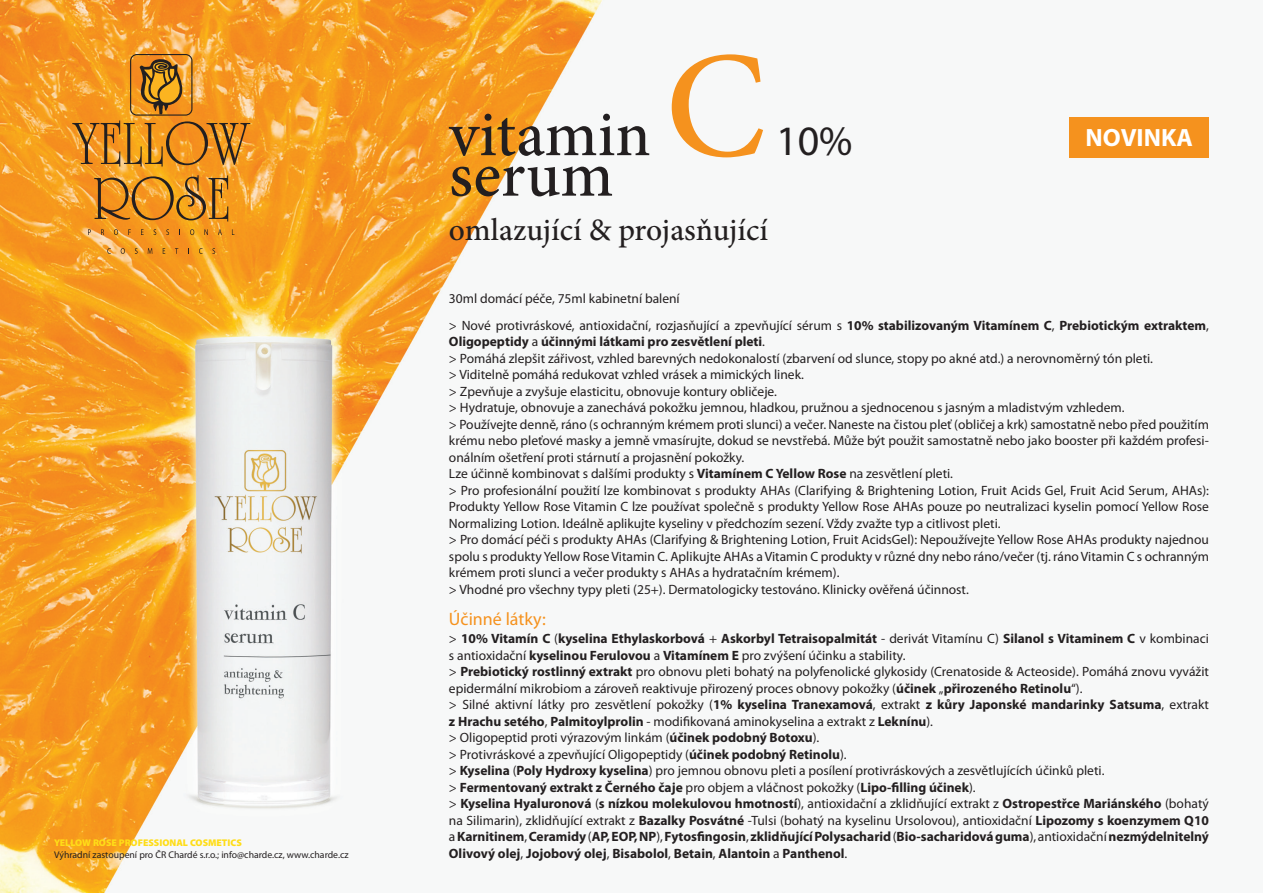
<style>
.page{position:relative;width:1263px;height:893px;background:#fff}
.page>*{position:absolute;margin:0;border:0;box-sizing:border-box;transform-origin:0 0}
.t1{font:500 151.5px "Minion Pro";color:#f5921e}
.t2{font:500 64.5px "Minion Pro";color:#231f20}
.t3{font:42px "Myriad Pro";color:#231f20}
.t4{font:500 31.5px "Minion Pro";color:#231f20}
.t5{font:700 25.05px "Myriad Pro";color:#fff}
.t6{font:18px "Myriad Pro";color:#f5921e}
.t7{font:13.5px/16.5px "Myriad Pro";color:#231f20}
.t8{font:9.75px "Myriad Pro";color:#231f20}
.t9{font:900 9.75px "Myriad Pro";color:#ffdd17}
.s1{font-weight:700}
</style>
<div class="page">
<img style="left:0;top:0;width:1209px;height:893px">
<div style="left:1069px;top:117px;width:140px;height:40px;background:#f5921e"></div>
<svg style="left:139px;top:58px;width:46px;height:56px;background:#b77c23"></svg>
<div style="left:130px;top:54px;width:62px;height:62px;border:1px solid #231f20;border-radius:6px"></div>
<svg style="left:72px;top:121px;width:178px;height:45px;background:#ce8525"></svg>
<svg style="left:94px;top:175px;width:134px;height:46px;background:#cc8625"></svg>
<svg style="left:88px;top:229px;width:3px;height:6px"></svg>
<svg style="left:101px;top:229px;width:3px;height:6px"></svg>
<svg style="left:114px;top:229px;width:4px;height:6px"></svg>
<svg style="left:128px;top:229px;width:3px;height:6px"></svg>
<svg style="left:141px;top:229px;width:3px;height:6px"></svg>
<svg style="left:154px;top:229px;width:2px;height:6px"></svg>
<svg style="left:166px;top:229px;width:3px;height:6px"></svg>
<svg style="left:190px;top:229px;width:4px;height:6px"></svg>
<svg style="left:204px;top:229px;width:4px;height:6px"></svg>
<svg style="left:218px;top:229px;width:4px;height:6px"></svg>
<svg style="left:232px;top:229px;width:2px;height:6px"></svg>
<svg style="left:107px;top:248px;width:4px;height:6px"></svg>
<svg style="left:121px;top:248px;width:4px;height:6px"></svg>
<svg style="left:135px;top:248px;width:3px;height:6px"></svg>
<svg style="left:148px;top:248px;width:4px;height:6px"></svg>
<svg style="left:163px;top:248px;width:2px;height:6px"></svg>
<svg style="left:175px;top:248px;width:3px;height:6px"></svg>
<svg style="left:199px;top:248px;width:4px;height:6px"></svg>
<svg style="left:212px;top:248px;width:3px;height:6px"></svg>
<p class="t9" style="left:54px;top:836px;width:189px">YELLOW ROSE PROFESSIONAL COSMETICS</p>
<p class="t8" style="left:54px;top:849px;width:296px">Výhradní zastoupení pro ČR Chardé s.r.o.; info@charde.cz, www.charde.cz</p>
<h2 class="t2" style="left:449px;top:91px;width:203px">vitamin</h2>
<h1 class="t1" style="left:665px;top:4px;width:103px">C</h1>
<h2 class="t2" style="left:449px;top:131px;width:166px">serum</h2>
<h3 class="t4" style="left:449px;top:208px;width:320px">omlazující &amp; projasňující</h3>
<h3 class="t3" style="left:776px;top:118px;width:78px">10%</h3>
<h3 class="t5" style="left:1085px;top:124px;width:109px">NOVINKA</h3>
<p class="t7" style="left:449px;top:285px;width:761px;line-height:27px">30ml domácí péče, 75ml kabinetní balení<br>&gt; Nové protivráskové, antioxidační, rozjasňující a zpevňující sérum s <span class="s1">10% stabilizovaným Vitamínem C</span>, <span class="s1">Prebiotickým extraktem</span>,</p>
<p class="t7" style="left:449px;top:334px;width:761px"><span class="s1">Oligopeptidy</span> a <span class="s1">účinnými látkami pro zesvětlení pleti</span>.<br>&gt; Pomáhá zlepšit zářivost, vzhled barevných nedokonalostí (zbarvení od slunce, stopy po akné atd.) a nerovnoměrný tón pleti.<br>&gt; Viditelně pomáhá redukovat vzhled vrásek a mimických linek.<br>&gt; Zpevňuje a zvyšuje elasticitu, obnovuje kontury obličeje.<br>&gt; Hydratuje, obnovuje a zanechává pokožku jemnou, hladkou, pružnou a sjednocenou s jasným a mladistvým vzhledem.<br>&gt; Používejte denně, ráno (s ochranným krémem proti slunci) a večer. Naneste na čistou pleť (obličej a krk) samostatně nebo před použitím krému nebo pleťové masky a jemně vmasírujte, dokud se nevstřebá. Může být použit samostatně nebo jako booster při každém profesi&shy;onálním ošetření proti stárnutí a projasnění pokožky.<br>Lze účinně kombinovat s dalšími produkty s <span class="s1">Vitamínem C Yellow Rose</span> na zesvětlení pleti.<br>&gt; Pro profesionální použití lze kombinovat s produkty AHAs (Clarifying &amp; Brightening Lotion, Fruit Acids Gel, Fruit Acid Serum, AHAs):<br>Produkty Yellow Rose Vitamin C lze používat společně s produkty Yellow Rose AHAs pouze po neutralizaci kyselin pomocí Yellow Rose Normalizing Lotion. Ideálně aplikujte kyseliny v předchozím sezení. Vždy zvažte typ a citlivost pleti.<br>&gt; Pro domácí péči s produkty AHAs (Clarifying &amp; Brightening Lotion, Fruit AcidsGel): Nepoužívejte Yellow Rose AHAs produkty najednou spolu s produkty Yellow Rose Vitamin C. Aplikujte AHAs a Vitamin C produkty v různé dny nebo ráno/večer (tj. ráno Vitamin C s ochranným krémem proti slunci a večer produkty s AHAs a hydratačním krémem).<br>&gt; Vhodné pro všechny typy pleti (25+). Dermatologicky testováno. Klinicky ověřená účinnost.</p>
<h3 class="t6" style="left:449px;top:609px;width:98px">Účinné látky:</h3>
<p class="t7" style="left:449px;top:631px;width:761px">&gt; <span class="s1">10% Vitamín C</span> (<span class="s1">kyselina Ethylaskorbová</span> + <span class="s1">Askorbyl Tetraisopalmitát</span> - derivát Vitamínu C) <span class="s1">Silanol s Vitaminem C</span> v kombinaci s antioxidační <span class="s1">kyselinou Ferulovou</span> a <span class="s1">Vitamínem Ε</span> pro zvýšení účinku a stability.<br>&gt; <span class="s1">Prebiotický rostlinný extrakt</span> pro obnovu pleti bohatý na polyfenolické glykosidy (Crenatoside &amp; Acteoside). Pomáhá znovu vyvážit epidermální mikrobiom a zároveň reaktivuje přirozený proces obnovy pokožky (<span class="s1">účinek</span> „<span class="s1">přirozeného Retinolu</span>“).<br>&gt; Silné aktivní látky pro zesvětlení pokožky (<span class="s1">1% kyselina Tranexamová</span>, extrakt <span class="s1">z kůry Japonské mandarinky Satsuma</span>, extrakt <span class="s1">z Hrachu setého</span>, <span class="s1">Palmitoylprolin</span> - modifikovaná aminokyselina a extrakt z <span class="s1">Leknínu</span>).<br>&gt; Oligopeptid proti výrazovým linkám (<span class="s1">účinek podobný Botoxu</span>).<br>&gt; Protivráskové a zpevňující Oligopeptidy (<span class="s1">účinek podobný Retinolu</span>).<br>&gt; <span class="s1">Kyselina</span> (<span class="s1">Poly Hydroxy kyselina</span>) pro jemnou obnovu pleti a posílení protivráskových a zesvětlujících účinků pleti.<br>&gt; <span class="s1">Fermentovaný extrakt z Černého čaje</span> pro objem a vláčnost pokožky (<span class="s1">Lipo-filling účinek</span>).<br>&gt; <span class="s1">Kyselina Hyaluronová</span> (<span class="s1">s nízkou molekulovou hmotností</span>), antioxidační a zklidňující extrakt z <span class="s1">Ostropestřce Mariánského</span> (bohatý na Silimarin), zklidňující extrakt z <span class="s1">Bazalky Posvátné</span> -Tulsi (bohatý na kyselinu Ursolovou), antioxidační <span class="s1">Lipozomy s koenzymem Q10 </span>a<span class="s1">Karnitinem</span>, <span class="s1">Ceramidy</span> (<span class="s1">AP, EOP, NP</span>), <span class="s1">Fytosfingosin</span>, <span class="s1">zklidňující Polysacharid</span> (<span class="s1">Bio-sacharidová guma</span>), antioxidační <span class="s1">nezmýdelnitelný Olivový olej</span>, <span class="s1">Jojobový olej</span>, <span class="s1">Bisabolol</span>, <span class="s1">Betain</span>, <span class="s1">Alantoin</span> a <span class="s1">Panthenol</span>.</p>
</div>
